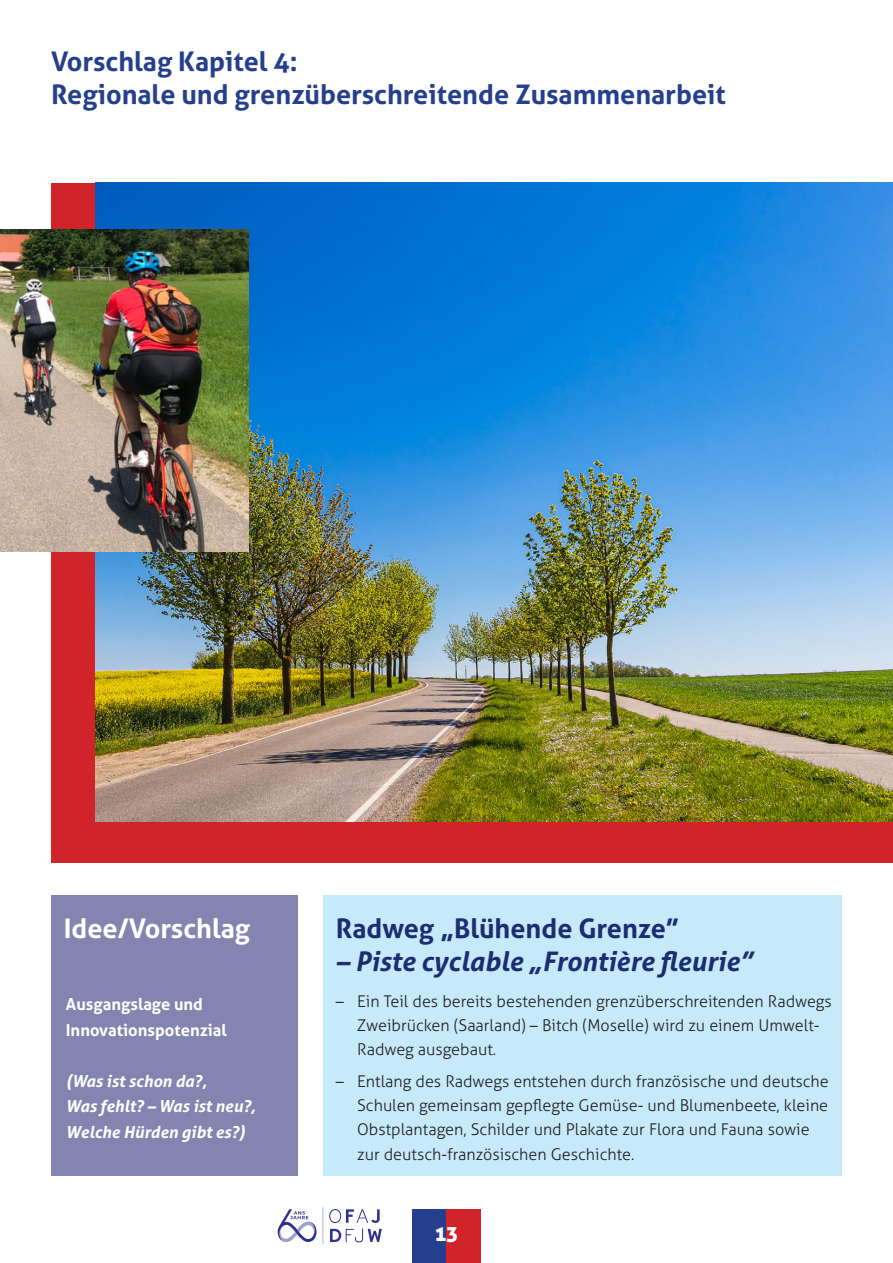
<style>
.page{position:relative;width:893px;height:1263px;background:#fff}
.page>*{position:absolute;margin:0;border:0;box-sizing:border-box;transform-origin:0 0}
.t1{font:700 27px/33px "Aller";color:#253f8e}
.t2{font:italic 700 27px "Aller";color:#1a2e72}
.t3{font:700 27px "Aller";color:#1a2e72}
.t4{font:700 27px "Aller";color:#fff}
.t5{font:21px "Aller Display";color:#fff}
.t6{font:italic 700 16.5px/25.5px "Aller";color:#fff}
.t7{font:700 16.5px/25.5px "Aller";color:#fff}
.t8{font:300 16.2px/24px "Aller";color:#231f20}
</style>
<div class="page">
<div style="left:412px;top:1209px;width:34px;height:54px;background:#253f8e"></div>
<div style="left:446px;top:1209px;width:34px;height:54px;background:#d1232a"></div>
<svg style="left:329px;top:1209px;width:53px;height:33px"></svg>
<svg style="left:278px;top:1209px;width:39px;height:33px"></svg>
<hr style="left:323px;top:1207px;width:1px;height:37px;background:#9f9fc7">
<div style="left:51px;top:183px;width:842px;height:679px;background:#d1232a"></div>
<img style="left:96px;top:183px;width:797px;height:638px">
<div style="left:51px;top:895px;width:247px;height:281px;background:#8384af"></div>
<div style="left:323px;top:895px;width:519px;height:281px;background:#c6eafa"></div>
<img style="left:0;top:229px;width:249px;height:322px">
<h1 class="t1" style="left:51px;top:45px;width:676px">Vorschlag Kapitel 4:<br>Regionale und grenzüberschreitende Zusammenarbeit</h1>
<h1 class="t4" style="left:64px;top:912px;width:188px">Idee/Vorschlag</h1>
<h1 class="t3" style="left:336px;top:912px;width:345px">Radweg „Blühende Grenze”</h1>
<h1 class="t2" style="left:336px;top:945px;width:418px">– Piste cyclable „Frontière fleurie”</h1>
<p class="t8" style="left:357px;top:990px;width:476px;text-indent:-21px">– Ein Teil des bereits bestehenden grenzüberschreitenden Radwegs<br>Zweibrücken (Saarland) – Bitch (Moselle) wird zu einem Umwelt-<br>Radweg ausgebaut.</p>
<p class="t8" style="left:357px;top:1069px;width:473px;text-align:justify;text-indent:-21px">– Entlang des Radwegs entstehen durch französische und deutsche Schulen gemeinsam gepflegte Gemüse- und Blumenbeete, kleine Obstplantagen, Schilder und Plakate zur Flora und Fauna sowie</p>
<p class="t8" style="left:357px;top:1143px;width:279px">zur deutsch-französischen Geschichte.</p>
<p class="t7" style="left:66px;top:992px;width:162px">Ausgangslage und<br>Innovationspotenzial</p>
<p class="t6" style="left:66px;top:1068px;width:191px">(Was ist schon da?,<br>Was fehlt? – Was ist neu?,<br>Welche Hürden gibt es?)</p>
<p class="t5" style="left:435px;top:1220px;width:24px">13</p>
</div>
